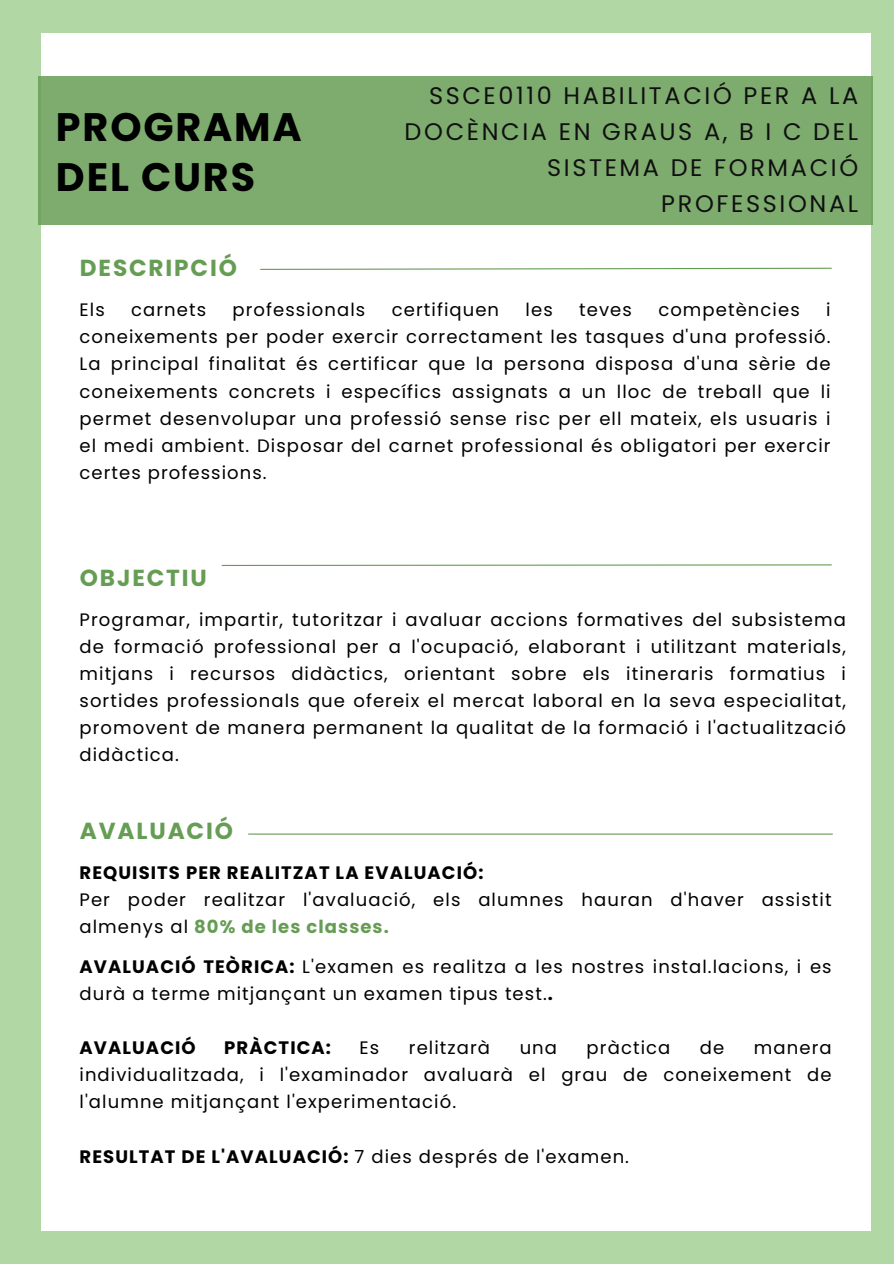
<style>
.page{position:relative;width:894px;height:1264px;background:#fff}
.page>*{position:absolute;margin:0;border:0;box-sizing:border-box;transform-origin:0 0}
.t1{font:700 39.75px/50.7px "Poppins";letter-spacing:.045em;color:#000}
.t2{font:24px/36px "Poppins";letter-spacing:.11em;color:#101010;text-align:right}
.t3{font:700 23.25px "Poppins";letter-spacing:.08em;color:#669d54}
.t4{font:700 23.1px "Poppins";letter-spacing:.08em;color:#669d54}
.t5{font:18px/27px "Poppins";letter-spacing:.06em;color:#000;text-align:justify}
.t6{font:700 18px "Poppins";letter-spacing:.06em;color:#000}
.s1{font-weight:700;color:#669d54}
.s2{font-weight:700}
</style>
<div class="page">
<div style="left:0;top:0;width:893px;height:1263px;background:#b1d8a4"></div>
<div style="left:41px;top:33px;width:829px;height:1197px;background:#fff"></div>
<div style="left:39px;top:77px;width:833px;height:147px;background:#7eac6f"></div>
<svg style="left:221px;top:564px;width:611px;height:2px"></svg>
<svg style="left:260px;top:267px;width:572px;height:3px"></svg>
<hr style="left:248px;top:833px;width:584px;height:1px;background:#669d54">
<h1 class="t1" style="left:56px;top:101px;width:247px">PROGRAMA<br>DEL CURS</h1>
<h2 class="t2" style="left:404px;top:77px;width:455px">SSCE0110 HABILITACIÓ PER A LA<br>DOCÈNCIA EN GRAUS A, B I C DEL<br>SISTEMA DE FORMACIÓ<br>PROFESSIONAL</h2>
<p class="t4" style="left:80px;top:252px;width:158px">DESCRIPCIÓ</p>
<p class="t5" style="left:79px;top:297px;width:27px">Els</p>
<p class="t5" style="left:131px;top:297px;width:76px">carnets</p>
<p class="t5" style="left:232px;top:297px;width:134px">professionals</p>
<p class="t5" style="left:391px;top:297px;width:109px">certifiquen</p>
<p class="t5" style="left:525px;top:297px;width:29px">les</p>
<p class="t5" style="left:579px;top:297px;width:54px">teves</p>
<p class="t5" style="left:658px;top:297px;width:143px">competències</p>
<p class="t5" style="left:79px;top:297px;width:752px;text-indent:746px">i coneixements per poder exercir correctament les tasques d'una professió.<br>La principal finalitat és certificar que la persona disposa d'una sèrie de coneixements concrets i específics assignats a un lloc de treball que li permet desenvolupar una professió sense risc per ell mateix, els usuaris i el medi ambient. Disposar del carnet professional és obligatori per exercir certes professions.</p>
<p class="t4" style="left:80px;top:561px;width:128px">OBJECTIU</p>
<p class="t5" style="left:79px;top:606px;width:767px">Programar, impartir, tutoritzar i avaluar accions formatives del subsistema de formació professional per a l'ocupació, elaborant i utilitzant materials, mitjans i recursos didàctics, orientant sobre els itineraris formatius i sortides professionals que ofereix el mercat laboral en la seva especialitat, promovent de manera permanent la qualitat de la formació i l'actualització didàctica.</p>
<p class="t3" style="left:80px;top:814px;width:155px">AVALUACIÓ</p>
<p class="t6" style="left:79px;top:859px;width:405px">REQUISITS PER REALITZAT LA EVALUACIÓ:</p>
<p class="t5" style="left:79px;top:885px;width:753px">Per poder realitzar l'avaluació, els alumnes hauran d'haver assistit almenys al <span class="s1">80% de les classes.</span></p>
<p class="t5" style="left:79px;top:953px;width:753px"><span class="s2">AVALUACIÓ TEÒRICA:</span> L'examen es realitza a les nostres instal.lacions, i es durà a terme mitjançant un examen tipus test.<span class="s2">.</span></p>
<p class="t6" style="left:79px;top:1035px;width:118px">AVALUACIÓ</p>
<p class="t6" style="left:224px;top:1035px;width:108px">PRÀCTICA:</p>
<p class="t5" style="left:359px;top:1034px;width:21px">Es</p>
<p class="t5" style="left:409px;top:1034px;width:83px">relitzarà</p>
<p class="t5" style="left:519px;top:1034px;width:39px">una</p>
<p class="t5" style="left:586px;top:1034px;width:85px">pràctica</p>
<p class="t5" style="left:699px;top:1034px;width:26px">de</p>
<p class="t5" style="left:79px;top:1034px;width:753px;text-indent:674px">manera individualitzada, i l'examinador avaluarà el grau de coneixement de l'alumne mitjançant l'experimentació.</p>
<p class="t5" style="left:79px;top:1142px;width:551px"><span class="s2">RESULTAT DE L'AVALUACIÓ:</span> 7 dies després de l'examen.</p>
</div>
